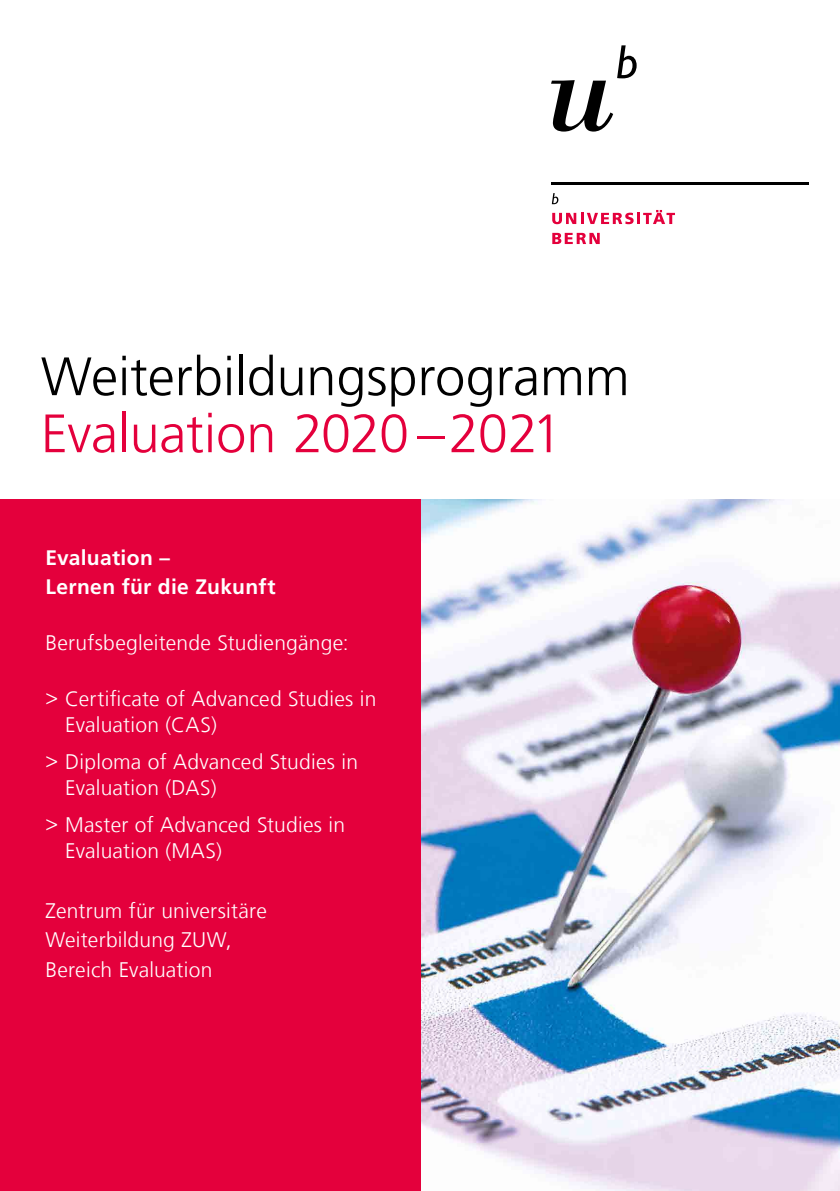
<style>
.page{position:relative;width:840px;height:1191px;background:#fff}
.page>*{position:absolute;margin:0;border:0;box-sizing:border-box;transform-origin:0 0}
.t1{font:300 54px "Frutiger LT Com";color:#000}
.t2{font:300 54px "Frutiger LT Com";letter-spacing:-.005em;color:#e4003c}
.t3{font:300 21px/26px "Frutiger LT Com";letter-spacing:.01em;color:#fff}
.t4{font:700 21px/29.6px "Frutiger LT Com";letter-spacing:.015em;color:#fff}
</style>
<div class="page">
<img style="left:420px;top:499px;width:419px;height:692px">
<div style="left:0;top:499px;width:420px;height:692px;background:#e4003c"></div>
<svg style="left:551px;top:45px;width:85px;height:87px"></svg>
<hr style="left:551px;top:182px;width:257px;height:2px;background:#000">
<svg style="left:551px;top:193px;width:7px;height:11px"></svg>
<svg style="left:552px;top:210px;width:122px;height:14px"></svg>
<svg style="left:552px;top:233px;width:47px;height:11px"></svg>
<h1 class="t1" style="left:41px;top:345px;width:590px">Weiterbildungsprogramm</h1>
<h1 class="t2" style="left:41px;top:402px;width:522px">Evaluation 2020 – 2021</h1>
<p class="t4" style="left:45px;top:543px;width:231px">Evaluation –<br>Lernen für die Zukunft</p>
<p class="t3" style="left:45px;top:630px;width:305px">Berufsbegleitende Studiengänge:</p>
<p class="t3" style="left:65px;top:685px;width:312px;text-indent:-20px">&gt; Certificate of Advanced Studies in<br>Evaluation (CAS)</p>
<p class="t3" style="left:65px;top:749px;width:294px;text-indent:-20px">&gt; Diploma of Advanced Studies in<br>Evaluation (DAS)</p>
<p class="t3" style="left:65px;top:812px;width:281px;text-indent:-20px">&gt; Master of Advanced Studies in<br>Evaluation (MAS)</p>
<p class="t3" style="left:45px;top:895px;width:223px;line-height:29.6px">Zentrum für universitäre<br>Weiterbildung ZUW,<br>Bereich Evaluation</p>
</div>
